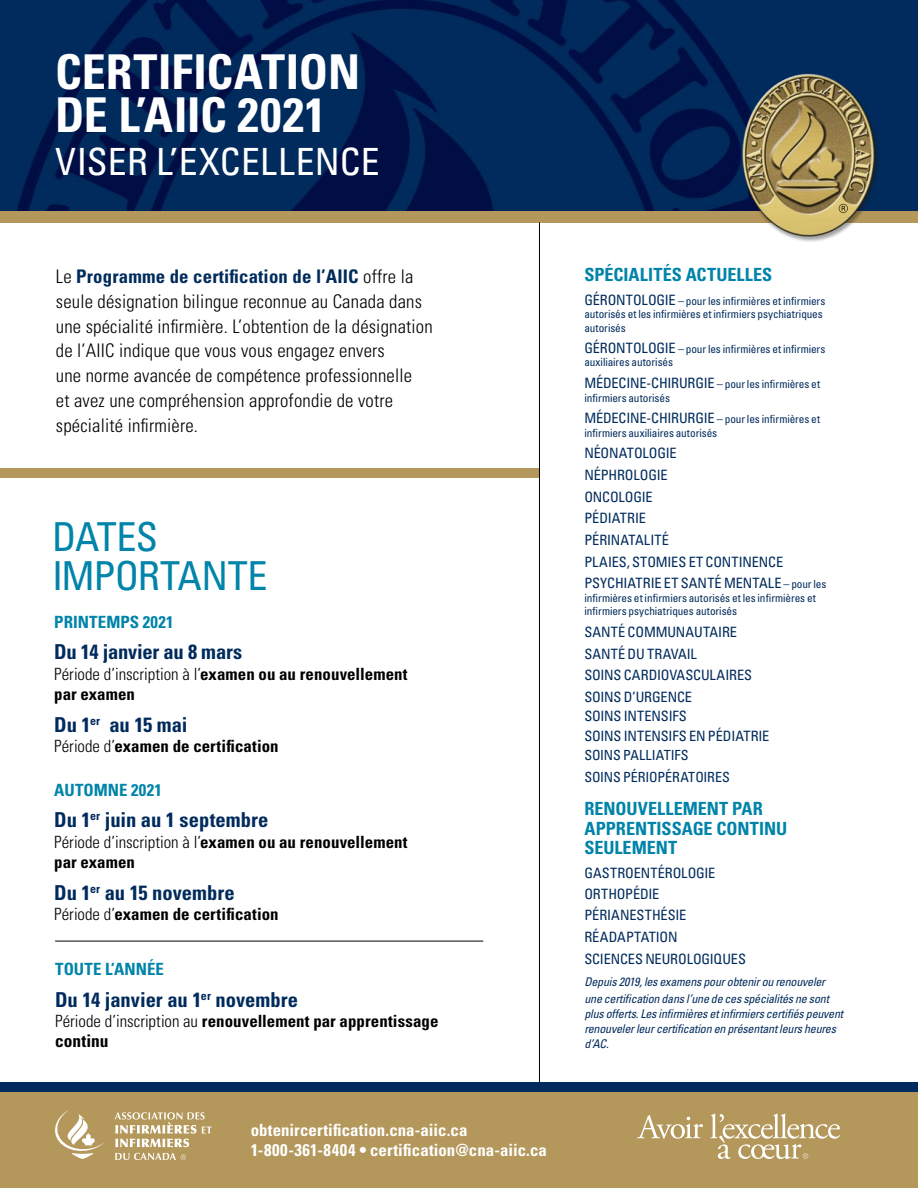
<style>
.page{position:relative;width:918px;height:1188px;background:#fff}
.page>*{position:absolute;margin:0;border:0;box-sizing:border-box;transform-origin:0 0}
.t1{font:700 condensed 48px/43.5px "Univers LT Std";color:#fff}
.t2{font:condensed 39.9px/38.5px "Univers LT Std";letter-spacing:-.02em;color:#0084a9}
.t3{font:condensed 37.5px "Univers LT Std";letter-spacing:.01em;color:#fff}
.t4{font:700 condensed 20.55px "Univers LT Std";letter-spacing:-.005em;color:#002b5c}
.t5{font:300 condensed 18.75px/24.8px "Univers LT Std";letter-spacing:.01em;color:#000}
.t6{font:700 condensed 18.15px/19.5px "Univers LT Std";color:#0084a9}
.t7{font:700 condensed 17.4px "Univers LT Std";color:#000}
.t8{font:700 condensed 16.8px/19.6px "Univers LT Std";letter-spacing:.005em;color:#000}
.t9{font:700 condensed 16.8px/19.5px "Univers LT Std";letter-spacing:.005em;color:#fff}
.t10{font:700 condensed 16.8px "Univers LT Std";letter-spacing:.01em;color:#0084a9}
.t11{font:condensed 14.25px/21.6px "Univers LT Std";letter-spacing:-.005em;color:#002b5c}
.t12{font:condensed 13.95px/21.6px "Univers LT Std";letter-spacing:-.005em;color:#002b5c}
.t13{font:italic condensed 12px/15px "Univers LT Std";letter-spacing:-.015em;color:#002b5c}
.t14{font:condensed 11.25px/13.5px "Univers LT Std";letter-spacing:-.005em;color:#002b5c}
.s1{font-weight:700;color:#002b5c}
.s2{font-weight:300}
.s3{font-size:14.25px}
.s4{font-size:12px}
.s5{font-size:11.25px}
</style>
<div class="page">
<img style="left:0;top:0;width:918px;height:211px">
<div style="left:0;top:1083px;width:918px;height:105px;background:#b4975a"></div>
<div style="left:0;top:1083px;width:918px;height:9px;background:#002b5c"></div>
<svg style="left:637px;top:1114px;width:203px;height:45px"></svg>
<svg style="left:115px;top:1112px;width:97px;height:35px"></svg>
<svg style="left:55px;top:1110px;width:50px;height:49px"></svg>
<svg style="left:115px;top:1153px;width:71px;height:7px"></svg>
<div style="left:0;top:211px;width:918px;height:11px;background:#b4975a"></div>
<img style="left:735px;top:59px;width:148px;height:183px">
<svg style="left:839px;top:204px;width:9px;height:9px"></svg>
<hr style="left:55px;top:941px;width:428px;height:1px;background:#000">
<div style="left:0;top:468px;width:539px;height:9px;background:#b4975a"></div>
<hr style="left:539px;top:222px;width:1px;height:861px;background:#000">
<h1 class="t1" style="left:55px;top:50px;width:307px">CERTIFICATION<br>DE L’AIIC 2021</h1>
<h3 class="t3" style="left:55px;top:138px;width:326px">VISER L’EXCELLENCE</h3>
<p class="t5" style="left:56px;top:264px;width:378px">Le <span class="s1">Programme de certification de l’AIIC</span> offre la seule désignation bilingue reconnue au Canada dans une spécialité infirmière. L’obtention de la désignation de l’AIIC indique que vous vous engagez envers<br>une norme avancée de compétence professionnelle<br>et avez une compréhension approfondie de votre spécialité infirmière.</p>
<h2 class="t2" style="left:52px;top:517px;width:217px">DATES<br>IMPORTANTE</h2>
<h3 class="t10" style="left:54px;top:612px;width:121px">PRINTEMPS 2021</h3>
<h3 class="t4" style="left:54px;top:639px;width:190px">Du 14 janvier au 8 mars</h3>
<h3 class="t8" style="left:54px;top:664px;width:355px"><span class="s2">Période d’inscription à l’</span>examen ou au renouvellement par examen</h3>
<h3 class="t4" style="left:54px;top:712px;width:135px">Du 1<sup>er</sup> au 15 mai</h3>
<h3 class="t8" style="left:54px;top:736px;width:226px"><span class="s2">Période d’</span>examen de certification</h3>
<h3 class="t10" style="left:54px;top:780px;width:109px">AUTOMNE 2021</h3>
<h3 class="t4" style="left:54px;top:807px;width:216px">Du 1<sup>er</sup> juin au 1 septembre</h3>
<h3 class="t8" style="left:54px;top:832px;width:355px"><span class="s2">Période d’inscription à l’</span>examen ou au renouvellement par examen</h3>
<h3 class="t4" style="left:54px;top:880px;width:182px">Du 1<sup>er</sup> au 15 novembre</h3>
<h3 class="t8" style="left:54px;top:904px;width:226px"><span class="s2">Période d’</span>examen de certification</h3>
<h3 class="t10" style="left:55px;top:959px;width:110px">TOUTE L’ANNÉE</h3>
<h3 class="t4" style="left:55px;top:987px;width:245px">Du 14 janvier au 1<sup>er</sup> novembre</h3>
<h3 class="t8" style="left:55px;top:1011px;width:385px"><span class="s2">Période d’inscription au</span> renouvellement par apprentissage</h3>
<h3 class="t7" style="left:55px;top:1030px;width:55px">continu</h3>
<h3 class="t9" style="left:251px;top:1121px;width:298px">obtenircertification.cna-aiic.ca<br>1-800-361-8404 • certification@cna-aiic.ca</h3>
<h3 class="t6" style="left:584px;top:265px;width:189px">SPÉCIALITÉS ACTUELLES</h3>
<p class="t14" style="left:584px;top:294px;width:243px"><span class="s3">GÉRONTOLOGIE</span> <span class="s4">–</span> pour les infirmières et infirmiers autorisés et les infirmières et infirmiers psychiatriques autorisés</p>
<p class="t14" style="left:584px;top:342px;width:243px"><span class="s3">GÉRONTOLOGIE</span> <span class="s4">–</span> pour les infirmières et infirmiers auxiliaires autorisés</p>
<p class="t14" style="left:584px;top:377px;width:237px"><span class="s3">MÉDECINE-CHIRURGIE</span> <span class="s4">–</span> pour les infirmières et infirmiers autorisés</p>
<p class="t14" style="left:584px;top:412px;width:237px"><span class="s3">MÉDECINE-CHIRURGIE</span> <span class="s4">–</span> pour les infirmières et infirmiers auxiliaires autorisés</p>
<p class="t11" style="left:584px;top:442px;width:244px">NÉONATOLOGIE<br>NÉPHROLOGIE<br>ONCOLOGIE<br>PÉDIATRIE<br>PÉRINATALITÉ<br>PLAIES, STOMIES ET CONTINENCE<br>PSYCHIATRIE ET SANTÉ MENTALE <span class="s4">–</span> <span class="s5">pour les</span></p>
<p class="t14" style="left:584px;top:591px;width:233px">infirmières et infirmiers autorisés et les infirmières et infirmiers psychiatriques autorisés</p>
<p class="t11" style="left:584px;top:621px;width:169px">SANTÉ COMMUNAUTAIRE<br>SANTÉ DU TRAVAIL<br>SOINS CARDIOVASCULAIRES<br>SOINS D’URGENCE</p>
<p class="t11" style="left:584px;top:706px;width:187px;line-height:19.5px">SOINS INTENSIFS<br>SOINS INTENSIFS EN PÉDIATRIE</p>
<p class="t12" style="left:584px;top:745px;width:147px">SOINS PALLIATIFS<br>SOINS PÉRIOPÉRATOIRES</p>
<h3 class="t6" style="left:584px;top:799px;width:204px">RENOUVELLEMENT PAR<br>APPRENTISSAGE CONTINU<br>SEULEMENT</h3>
<p class="t11" style="left:584px;top:862px;width:163px">GASTROENTÉROLOGIE<br>ORTHOPÉDIE<br>PÉRIANESTHÉSIE<br>RÉADAPTATION<br>SCIENCES NEUROLOGIQUES</p>
<p class="t13" style="left:584px;top:974px;width:246px;line-height:16.2px">Depuis 2019, les examens pour obtenir ou renouveler une certification dans l’une de ces spécialités ne sont</p>
<p class="t13" style="left:584px;top:1006px;width:260px">plus offerts. Les infirmières et infirmiers certifiés peuvent renouveler leur certification en présentant leurs heures d’AC.</p>
</div>
